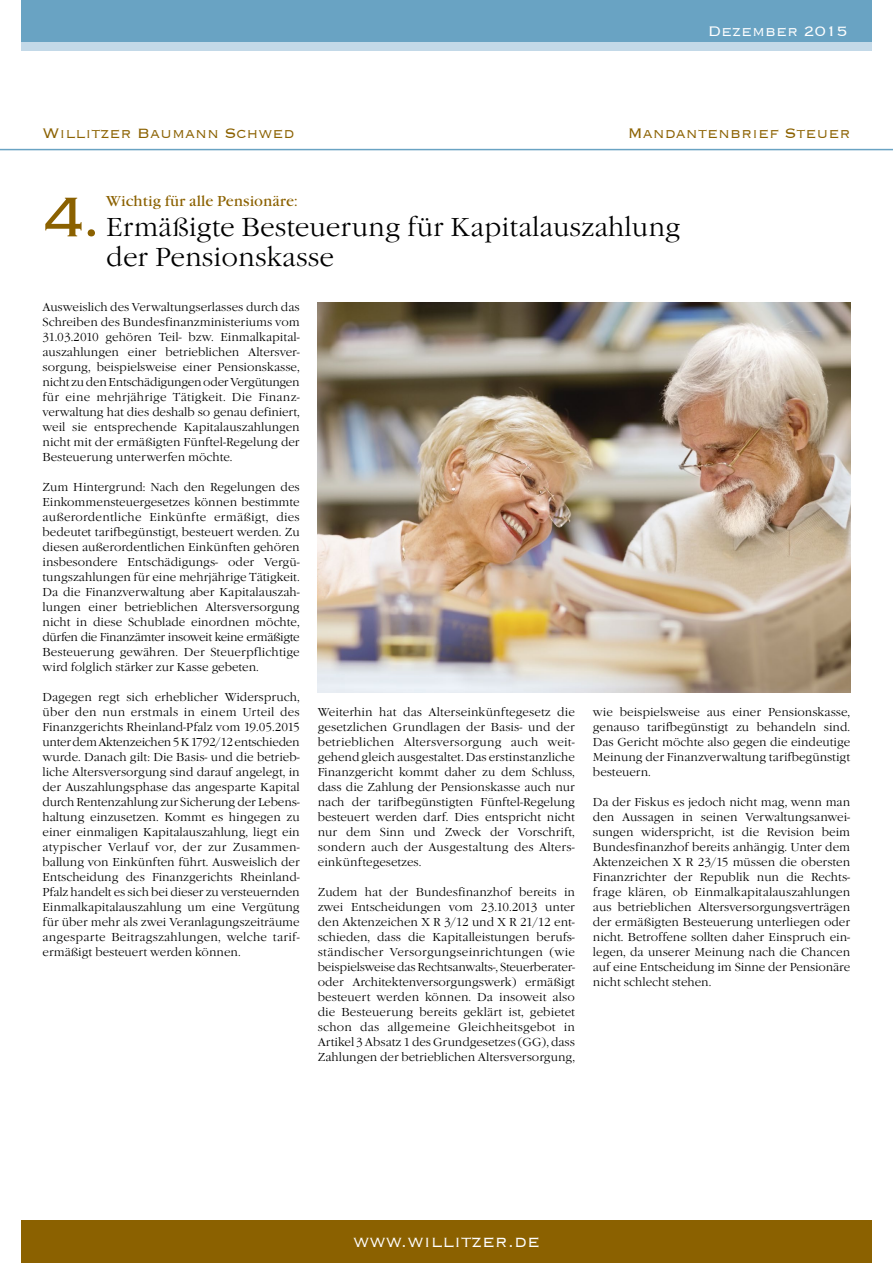
<style>
.page{position:relative;width:893px;height:1263px;background:#fff}
.page>*{position:absolute;margin:0;border:0;box-sizing:border-box;transform-origin:0 0}
.t1{font:300 73.5px "Copperplate";color:#8b6100}
.t2{font:300 27px/30px "Garamond Itc T";color:#000}
.t3{font:300 21px "Copperplate";color:#fff}
.t4{font:300 18px "Copperplate";color:#8b6100}
.t5{font:300 18px "Copperplate";color:#fff}
.t6{font:15px "Garamond Itc T";color:#8b6100}
.t7{font:300 12px/15px "Garamond Itc T";color:#000;text-align:justify}
</style>
<div class="page">
<div style="left:21px;top:1220px;width:851px;height:43px;background:#8b6100"></div>
<div style="left:21px;top:0;width:851px;height:43px;background:#69a3c3"></div>
<div style="left:21px;top:43px;width:851px;height:8px;background:#c3d9e8"></div>
<hr style="left:0;top:149px;width:893px;height:1px;background:#69a3c3">
<img style="left:318px;top:302px;width:533px;height:390px">
<h3 class="t5" style="left:708px;top:19px;width:141px">Dezember 2015</h3>
<h3 class="t4" style="left:43px;top:122px;width:254px">Willitzer Baumann Schwed</h3>
<h3 class="t4" style="left:628px;top:122px;width:224px">Mandantenbrief Steuer</h3>
<h1 class="t1" style="left:43px;top:169px;width:62px">4.</h1>
<p class="t6" style="left:106px;top:193px;width:193px">Wichtig für alle Pensionäre:</p>
<h2 class="t2" style="left:106px;top:212px;width:576px">Ermäßigte Besteuerung für Kapitalauszahlung der Pensionskasse</h2>
<p class="t7" style="left:43px;top:300px;width:259px">Ausweislich des Verwaltungserlasses durch das Schreiben des Bundesfinanzministeriums vom 31.03.2010 gehören Teil- bzw. Einmalkapital&shy;auszahlungen einer betrieblichen Altersver&shy;sorgung, beispielsweise einer Pensionskasse, nicht zu den Entschädigungen oder Vergütungen für eine mehrjährige Tätigkeit. Die Finanz&shy;verwaltung hat dies deshalb so genau definiert, weil sie entsprechende Kapitalauszahlungen nicht mit der ermäßigten Fünftel-Regelung der Besteuerung unterwerfen möchte.</p>
<p class="t7" style="left:43px;top:480px;width:259px">Zum Hintergrund: Nach den Regelungen des Einkommensteuergesetzes können bestimmte außerordentliche Einkünfte ermäßigt, dies bedeutet tarifbegünstigt, besteuert werden. Zu diesen außerordentlichen Einkünften gehören insbesondere Entschädigungs- oder Vergü&shy;tungszahlungen für eine mehrjährige Tätigkeit.<br>Da die Finanzverwaltung aber Kapitalauszah&shy;lungen einer betrieblichen Altersversorgung nicht in diese Schublade einordnen möchte, dürfen die Finanzämter insoweit keine ermäßigte Besteuerung gewähren. Der Steuerpflichtige wird folglich stärker zur Kasse gebeten.</p>
<p class="t7" style="left:43px;top:690px;width:259px">Dagegen regt sich erheblicher Widerspruch, über den nun erstmals in einem Urteil des Finanzgerichts Rheinland-Pfalz vom 19.05.2015 unter dem Aktenzeichen 5 K 1792/12 entschieden wurde. Danach gilt: Die Basis- und die betrieb&shy;liche Altersversorgung sind darauf angelegt, in der Auszahlungsphase das angesparte Kapital durch Rentenzahlung zur Sicherung der Lebens&shy;haltung einzusetzen. Kommt es hingegen zu einer einmaligen Kapitalauszahlung, liegt ein atypischer Verlauf vor, der zur Zusammen&shy;ballung von Einkünften führt. Ausweislich der Entscheidung des Finanzgerichts Rheinland-Pfalz handelt es sich bei dieser zu versteuernden Einmalkapitalauszahlung um eine Vergütung für über mehr als zwei Veranlagungszeiträume angesparte Beitragszahlungen, welche tarif&shy;ermäßigt besteuert werden können.</p>
<p class="t7" style="left:318px;top:705px;width:259px">Weiterhin hat das Alterseinkünftegesetz die gesetzlichen Grundlagen der Basis- und der betrieblichen Altersversorgung auch weit&shy;gehend gleich ausgestaltet. Das erstinstanzliche Finanzgericht kommt daher zu dem Schluss, dass die Zahlung der Pensionskasse auch nur nach der tarifbegünstigten Fünftel-Regelung besteuert werden darf. Dies entspricht nicht nur dem Sinn und Zweck der Vorschrift, sondern auch der Ausgestaltung des Alters&shy;einkünftegesetzes.</p>
<p class="t7" style="left:318px;top:885px;width:259px">Zudem hat der Bundesfinanzhof bereits in zwei Entscheidungen vom 23.10.2013 unter den Aktenzeichen X R 3/12 und X R 21/12 ent&shy;schieden, dass die Kapitalleistungen berufs&shy;ständischer Versorgungseinrichtungen (wie beispielsweise das Rechtsanwalts-, Steuerberater&shy;oder Architektenversorgungswerk) ermäßigt besteuert werden können. Da insoweit also die Besteuerung bereits geklärt ist, gebietet schon das allgemeine Gleichheitsgebot in Artikel 3 Absatz 1 des Grundgesetzes (GG), dass Zahlungen der betrieblichen Altersversorgung,</p>
<p class="t7" style="left:593px;top:705px;width:259px">wie beispielsweise aus einer Pensionskasse, genauso tarifbegünstigt zu behandeln sind.<br>Das Gericht möchte also gegen die eindeutige Meinung der Finanzverwaltung tarifbegünstigt besteuern.</p>
<p class="t7" style="left:593px;top:795px;width:259px">Da der Fiskus es jedoch nicht mag, wenn man den Aussagen in seinen Verwaltungsanwei&shy;sungen widerspricht, ist die Revision beim Bundesfinanzhof bereits anhängig. Unter dem Aktenzeichen X R 23/15 müssen die obersten Finanzrichter der Republik nun die Rechts&shy;frage klären, ob Einmalkapitalauszahlungen aus betrieblichen Altersversorgungsverträgen der ermäßigten Besteuerung unterliegen oder nicht. Betroffene sollten daher Einspruch ein&shy;legen, da unserer Meinung nach die Chancen auf eine Entscheidung im Sinne der Pensionäre nicht schlecht stehen.</p>
<h3 class="t3" style="left:353px;top:1227px;width:188px">www.willitzer.de</h3>
</div>
